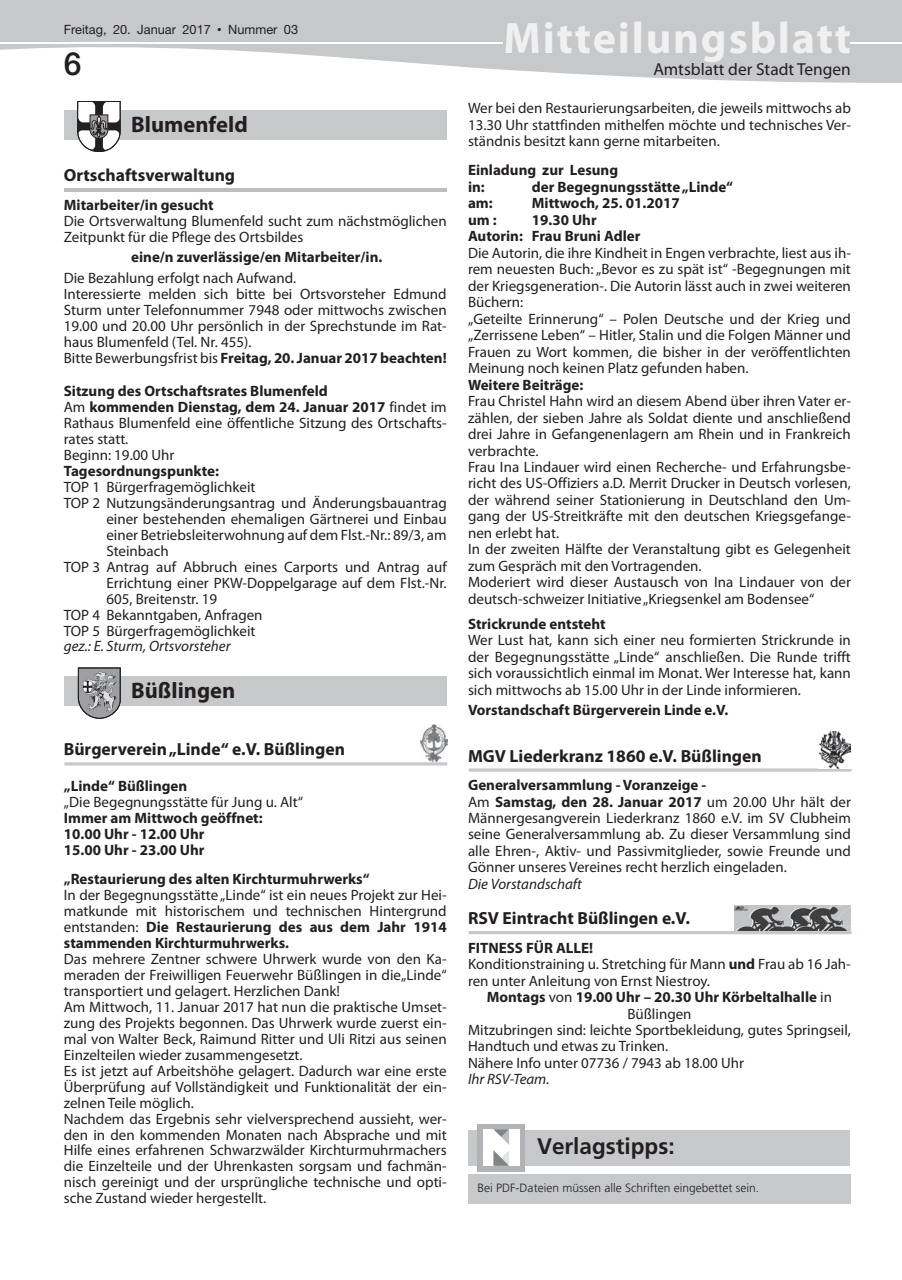
<style>
.page{position:relative;width:902px;height:1280px;background:#fff}
.page>*{position:absolute;margin:0;border:0;box-sizing:border-box;transform-origin:0 0}
.t1{font:700 44.25px "Myriad Pro";letter-spacing:.04em;color:#f0f0f1}
.t2{font:500 31.95px "Helvetica Neue";color:#231f20}
.t3{font:700 22.5px "Myriad Pro";color:#231f20}
.t4{font:700 22.5px "Frutiger";color:#231f20}
.t5{font:700 17.55px "Myriad Pro";color:#231f20}
.t6{font:17.4px "Myriad Pro";color:#231f20}
.t7{font:15px/16.5px "Myriad Pro";color:#231f20}
.t8{font:700 15px/16px "Myriad Pro";color:#231f20}
.t9{font:italic 15px "Myriad Pro";color:#231f20}
.t10{font:12.75px "Helvetica Neue";color:#231f20}
.t11{font:300 12px "Frutiger";color:#231f20}
.s1{font-family:"M Twentieth Century";font-weight:500}
.s2{font-size:12.9px}
.s3{font-weight:700}
.s4{font-weight:400}
</style>
<div class="page">
<svg style="left:0;top:0;width:901px;height:83px;fill:#c7c8ca"></svg>
<div style="left:505px;top:22px;width:344px;height:40px;background:#c7c8ca"></div>
<hr style="left:0;top:42px;width:502px;height:1px;background:#fff">
<hr style="left:850px;top:42px;width:51px;height:1px;background:#fff">
<hr style="left:64px;top:189px;width:382px;height:3px;background:#bcbdc0">
<div style="left:64px;top:110px;width:382px;height:29px;background:#c7c8ca"></div>
<svg style="left:77px;top:101px;width:44px;height:51px"></svg>
<div style="left:64px;top:677px;width:382px;height:29px;background:#c7c8ca"></div>
<svg style="left:78px;top:668px;width:43px;height:51px;background:#999a9c"></svg>
<hr style="left:64px;top:762px;width:383px;height:3px;background:#c7c8ca">
<img style="left:420px;top:725px;width:27px;height:36px">
<svg style="left:468px;top:768px;width:383px;height:4px;background:#d2d3d4"></svg>
<img style="left:818px;top:732px;width:32px;height:36px">
<hr style="left:468px;top:931px;width:383px;height:3px;background:#c7c8ca">
<img style="left:734px;top:905px;width:116px;height:26px">
<div style="left:468px;top:1130px;width:381px;height:35px;background:#c7c8ca"></div>
<div style="left:477px;top:1124px;width:48px;height:47px;background:#b2b3b7"></div>
<div style="left:483px;top:1129px;width:36px;height:37px;background:#fff"></div>
<svg style="left:493px;top:1129px;width:16px;height:37px"></svg>
<div style="left:468px;top:1174px;width:382px;height:29px;background:#c7c8ca"></div>
<p class="t10" style="left:64px;top:22px;width:236px">Freitag, 20. Januar 2017 <span class="s1">•</span> Nummer <span class="s2">03</span></p>
<h1 class="t1" style="left:503px;top:9px;width:349px">Mitteilungsblatt</h1>
<h2 class="t2" style="left:64px;top:45px;width:19px">6</h2>
<p class="t6" style="left:653px;top:59px;width:199px">Amtsblatt der Stadt Tengen</p>
<h3 class="t3" style="left:131px;top:109px;width:118px">Blumenfeld</h3>
<p class="t5" style="left:64px;top:164px;width:173px">Ortschaftsverwaltung</p>
<p class="t8" style="left:64px;top:197px;width:151px">Mitarbeiter/in gesucht</p>
<p class="t7" style="left:64px;top:213px;width:384px;line-height:16px">Die Ortsverwaltung Blumenfeld sucht zum nächstmöglichen<br>Zeitpunkt für die Pflege des Ortsbildes</p>
<p class="t8" style="left:131px;top:249px;width:253px">eine/n zuverlässige/en Mitarbeiter/in.</p>
<p class="t7" style="left:64px;top:269px;width:384px;line-height:16px">Die Bezahlung erfolgt nach Aufwand.<br>Interessierte melden sich bitte bei Ortsvorsteher Edmund Sturm unter Telefonnummer 7948 oder mittwochs zwischen 19.00 und 20.00 Uhr persönlich in der Sprechstunde im Rat&shy;haus Blumenfeld (Tel. Nr. 455).<br>Bitte Bewerbungsfrist bis <span class="s3">Freitag, 20. Januar 2017 beachten!</span></p>
<p class="t7" style="left:64px;top:382px;width:384px;line-height:16px"><span class="s3">Sitzung des Ortschaftsrates Blumenfeld<br></span>Am <span class="s3">kommenden Dienstag, dem 24. Januar 2017</span> findet im Rathaus Blumenfeld eine öffentliche Sitzung des Ortschafts&shy;rates statt.<br>Beginn: 19.00 Uhr</p>
<p class="t8" style="left:64px;top:462px;width:157px">Tagesordnungspunkte:</p>
<p class="t7" style="left:64px;top:478px;width:193px">TOP 1 Bürgerfragemöglichkeit</p>
<p class="t7" style="left:64px;top:494px;width:384px">TOP 2 Nutzungsänderungsantrag und Änderungsbauantrag</p>
<p class="t7" style="left:106px;top:510px;width:342px">einer bestehenden ehemaligen Gärtnerei und Einbau</p>
<p class="t7" style="left:106px;top:526px;width:342px">einer Betriebsleiterwohnung auf dem Flst.-Nr.: 89/3, am</p>
<p class="t7" style="left:106px;top:542px;width:64px">Steinbach</p>
<p class="t7" style="left:64px;top:558px;width:384px">TOP 3 Antrag auf Abbruch eines Carports und Antrag auf</p>
<p class="t7" style="left:106px;top:574px;width:342px">Errichtung einer PKW-Doppelgarage auf dem Flst.-Nr.</p>
<p class="t7" style="left:106px;top:590px;width:112px">605, Breitenstr. 19</p>
<p class="t7" style="left:64px;top:606px;width:200px">TOP 4 Bekanntgaben, Anfragen</p>
<p class="t7" style="left:64px;top:622px;width:193px">TOP 5 Bürgerfragemöglichkeit</p>
<p class="t9" style="left:64px;top:637px;width:168px">gez.: E. Sturm, Ortsvorsteher</p>
<h3 class="t3" style="left:131px;top:676px;width:105px">Büßlingen</h3>
<p class="t5" style="left:64px;top:738px;width:282px">Bürgerverein „Linde“ e.V. Büßlingen</p>
<p class="t8" style="left:64px;top:777px;width:125px">„Linde“ Büßlingen</p>
<p class="t7" style="left:64px;top:793px;width:241px">„Die Begegnungsstätte für Jung u. Alt“</p>
<p class="t8" style="left:64px;top:809px;width:200px">Immer am Mittwoch geöffnet:<br>10.00 Uhr - 12.00 Uhr<br>15.00 Uhr - 23.00 Uhr</p>
<p class="t8" style="left:64px;top:870px;width:307px">„Restaurierung des alten Kirchturmuhrwerks“</p>
<p class="t7" style="left:64px;top:886px;width:384px;line-height:16px;text-align:justify">In der Begegnungsstätte „Linde“ ist ein neues Projekt zur Hei&shy;matkunde mit historischem und technischen Hintergrund entstanden: <span class="s3">Die Restaurierung des aus dem Jahr 1914 stammenden Kirchturmuhrwerks.</span></p>
<p class="t7" style="left:64px;top:950px;width:384px;line-height:16px">Das mehrere Zentner schwere Uhrwerk wurde von den Ka&shy;meraden der Freiwilligen Feuerwehr Büßlingen in die„Linde“ transportiert und gelagert. Herzlichen Dank!<br>Am Mittwoch, 11. Januar 2017 hat nun die praktische Umset&shy;zung des Projekts begonnen. Das Uhrwerk wurde zuerst ein&shy;mal von Walter Beck, Raimund Ritter und Uli Ritzi aus seinen Einzelteilen wieder zusammengesetzt.<br>Es ist jetzt auf Arbeitshöhe gelagert. Dadurch war eine erste Überprüfung auf Vollständigkeit und Funktionalität der ein&shy;zelnen Teile möglich.<br>Nachdem das Ergebnis sehr vielversprechend aussieht, wer&shy;den in den kommenden Monaten nach Absprache und mit Hilfe eines erfahrenen Schwarzwälder Kirchturmuhrmachers die Einzelteile und der Uhrenkasten sorgsam und fachmän&shy;nisch gereinigt und der ursprüngliche technische und opti&shy;sche Zustand wieder hergestellt.</p>
<p class="t7" style="left:468px;top:100px;width:384px;text-align:justify">Wer bei den Restaurierungsarbeiten, die jeweils mittwochs ab 13.30 Uhr stattfinden mithelfen möchte und technisches Ver&shy;ständnis besitzt kann gerne mitarbeiten.</p>
<p class="t8" style="left:468px;top:162px;width:152px;line-height:16.5px">Einladung zur Lesung in:</p>
<p class="t8" style="left:531px;top:178px;width:203px">der Begegnungsstätte „Linde“</p>
<p class="t8" style="left:468px;top:195px;width:26px">am:</p>
<p class="t8" style="left:531px;top:195px;width:149px">Mittwoch, 25. 01.2017</p>
<p class="t8" style="left:468px;top:211px;width:30px">um :</p>
<p class="t8" style="left:468px;top:211px;width:174px;line-height:16.5px;text-indent:64px">19.30 Uhr<br>Autorin: Frau Bruni Adler</p>
<p class="t7" style="left:468px;top:244px;width:384px">Die Autorin, die ihre Kindheit in Engen verbrachte, liest aus ih&shy;rem neuesten Buch: „Bevor es zu spät ist“ -Begegnungen mit der Kriegsgeneration-. Die Autorin lässt auch in zwei weiteren Büchern:<br>„Geteilte Erinnerung“ – Polen Deutsche und der Krieg und „Zerrissene Leben“ – Hitler, Stalin und die Folgen Männer und Frauen zu Wort kommen, die bisher in der veröffentlichten Meinung noch keinen Platz gefunden haben.</p>
<p class="t8" style="left:468px;top:376px;width:117px">Weitere Beiträge:</p>
<p class="t7" style="left:468px;top:393px;width:384px">Frau Christel Hahn wird an diesem Abend über ihren Vater er&shy;zählen, der sieben Jahre als Soldat diente und anschließend drei Jahre in Gefangenenlagern am Rhein und in Frankreich verbrachte.<br>Frau Ina Lindauer wird einen Recherche- und Erfahrungsbe&shy;richt des US-Offiziers a.D. Merrit Drucker in Deutsch vorlesen, der während seiner Stationierung in Deutschland den Um&shy;gang der US-Streitkräfte mit den deutschen Kriegsgefange&shy;nen erlebt hat.<br>In der zweiten Hälfte der Veranstaltung gibt es Gelegenheit zum Gespräch mit den Vortragenden.<br>Moderiert wird dieser Austausch von Ina Lindauer von der deutsch-schweizer Initiative „Kriegsenkel am Bodensee“</p>
<p class="t8" style="left:468px;top:615px;width:139px">Strickrunde entsteht</p>
<p class="t7" style="left:468px;top:632px;width:384px;text-align:justify">Wer Lust hat, kann sich einer neu formierten Strickrunde in der Begegnungsstätte „Linde“ anschließen. Die Runde trifft sich voraussichtlich einmal im Monat. Wer Interesse hat, kann sich mittwochs ab 15.00 Uhr in der Linde informieren.</p>
<p class="t8" style="left:468px;top:702px;width:262px">Vorstandschaft Bürgerverein Linde e.V.</p>
<p class="t5" style="left:468px;top:744px;width:295px">MGV Liederkranz 1860 e.V. Büßlingen</p>
<p class="t7" style="left:468px;top:776px;width:384px"><span class="s3">Generalversammlung - Voranzeige -<br></span>Am <span class="s3">Samstag, den 28. Januar 2017</span> um 20.00 Uhr hält der Männergesangverein Liederkranz 1860 e.V. im SV Clubheim seine Generalversammlung ab. Zu dieser Versammlung sind alle Ehren-, Aktiv- und Passivmitglieder, sowie Freunde und Gönner unseres Vereines recht herzlich eingeladen.</p>
<p class="t9" style="left:468px;top:874px;width:115px">Die Vorstandschaft</p>
<p class="t5" style="left:468px;top:907px;width:223px">RSV Eintracht Büßlingen e.V.</p>
<p class="t7" style="left:468px;top:939px;width:384px"><span class="s3">FITNESS FÜR ALLE!<br></span>Konditionstraining u. Stretching für Mann <span class="s3">und</span> Frau ab 16 Jah&shy;ren unter Anleitung von Ernst Niestroy.</p>
<p class="t8" style="left:487px;top:988px;width:347px">Montags <span class="s4">von</span> 19.00 Uhr – 20.30 Uhr Körbeltalhalle <span class="s4">in</span></p>
<p class="t7" style="left:627px;top:1005px;width:66px">Büßlingen</p>
<p class="t7" style="left:468px;top:1021px;width:384px">Mitzubringen sind: leichte Sportbekleidung, gutes Springseil,</p>
<p class="t7" style="left:468px;top:1038px;width:202px">Handtuch und etwas zu Trinken.</p>
<p class="t7" style="left:468px;top:1054px;width:277px">Nähere Info unter 07736 / 7943 ab 18.00 Uhr</p>
<p class="t9" style="left:468px;top:1070px;width:83px">Ihr RSV-Team.</p>
<h3 class="t4" style="left:537px;top:1133px;width:139px">Verlagstipps:</h3>
<p class="t11" style="left:477px;top:1181px;width:283px">Bei PDF-Dateien müssen alle Schriften eingebettet sein.</p>
</div>
